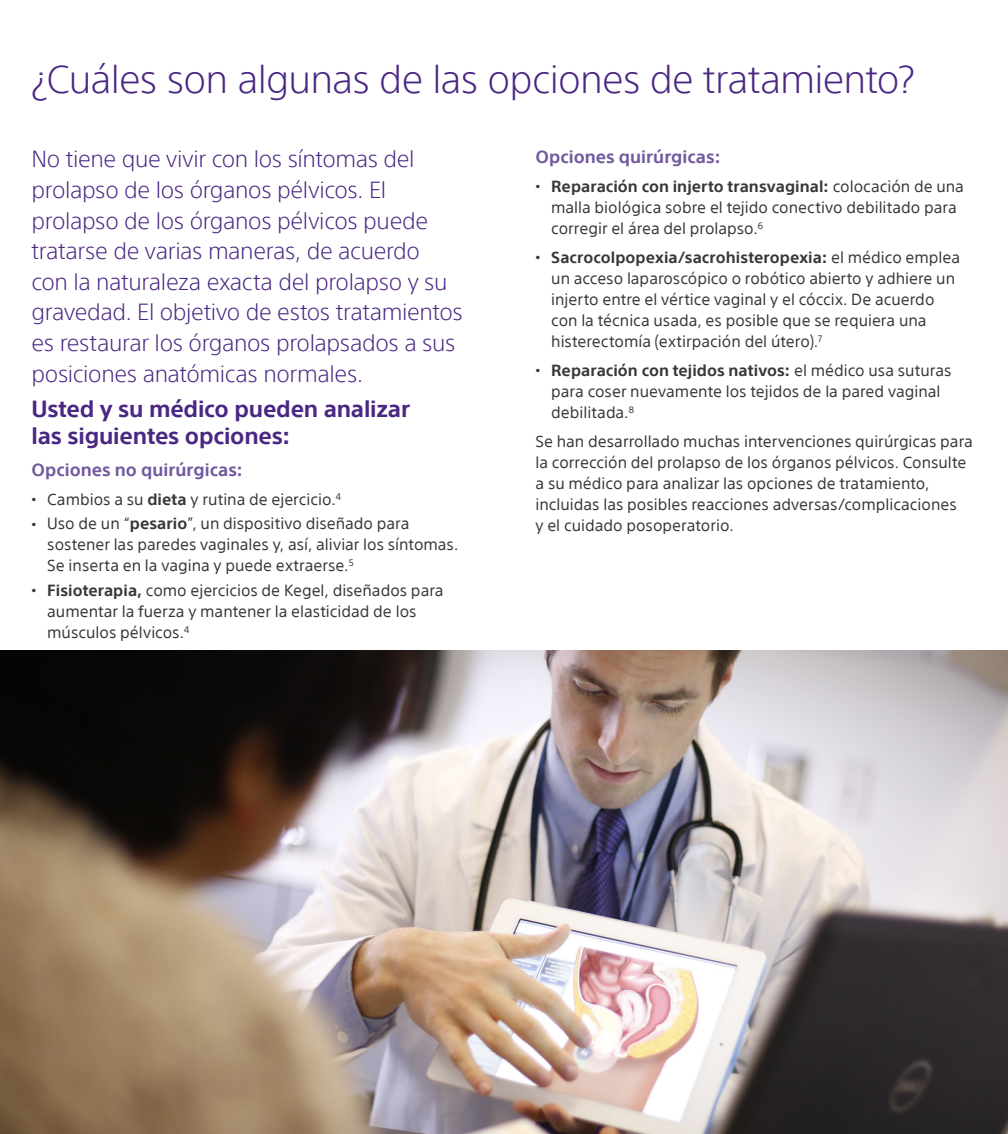
<style>
.page{position:relative;width:1008px;height:1134px;background:#fff}
.page>*{position:absolute;margin:0;border:0;box-sizing:border-box;transform-origin:0 0}
.t1{font:300 38.5px "SST";letter-spacing:-.02em;color:#4a2783}
.Intro{font:300 22.75px/30.6px "SST";letter-spacing:-.015em;color:#4a2783}
.Body_H1{font:700 22.75px/26.2px "SST";letter-spacing:-.01em;color:#4a2783}
.Body_H2{font:700 17.5px "SST";color:#725a9f}
.Body{font:15.75px/21px "SST";color:#373837}
.s1{font-size:10.5px}
.s2{font-weight:700}
</style>
<div class="page">
<img style="left:0;top:651px;width:1008px;height:483px">
<h1 class="t1" style="left:32px;top:56px;width:885px">¿Cuáles son algunas de las opciones de tratamiento?</h1>
<p class="Intro" style="left:32px;top:144px;width:433px">No tiene que vivir con los síntomas del prolapso de los órganos pélvicos. El prolapso de los órganos pélvicos puede tratarse de varias maneras, de acuerdo<br>con la naturaleza exacta del prolapso y su gravedad. El objetivo de estos tratamientos es restaurar los órganos prolapsados a sus posiciones anatómicas normales.</p>
<p class="Body_H1" style="left:32px;top:396px;width:380px">Usted y su médico pueden analizar las siguientes opciones:</p>
<p class="Body_H2" style="left:32px;top:459px;width:213px">Opciones no quirúrgicas:</p>
<p class="Body" style="left:32px;top:489px;width:311px"><span class="s1">•</span> Cambios a su <span class="s2">dieta</span> y rutina de ejercicio.<sup>4</sup></p>
<p class="Body" style="left:47px;top:513px;width:413px;text-indent:-16px"><span class="s1">•</span> Uso de un “<span class="s2">pesario</span>”, un dispositivo diseñado para sostener las paredes vaginales y, así, aliviar los síntomas.<br>Se inserta en la vagina y puede extraerse.<sup>5</sup></p>
<p class="Body" style="left:47px;top:580px;width:398px;text-indent:-16px"><span class="s1">•</span> <span class="s2">Fisioterapia,</span> como ejercicios de Kegel, diseñados para aumentar la fuerza y mantener la elasticidad de los músculos pélvicos.<sup>4</sup></p>
<p class="Body_H2" style="left:536px;top:147px;width:187px">Opciones quirúrgicas:</p>
<p class="Body" style="left:551px;top:176px;width:414px;text-indent:-16px"><span class="s1">•</span> <span class="s2">Reparación con injerto transvaginal:</span> colocación de una malla biológica sobre el tejido conectivo debilitado para corregir el área del prolapso.<sup>6</sup></p>
<p class="Body" style="left:551px;top:247px;width:411px;text-indent:-16px"><span class="s1">•</span> <span class="s2">Sacrocolpopexia/sacrohisteropexia:</span> el médico emplea un acceso laparoscópico o robótico abierto y adhiere un injerto entre el vértice vaginal y el cóccix. De acuerdo con la técnica usada, es posible que se requiera una histerectomía (extirpación del útero).<sup>7</sup></p>
<p class="Body" style="left:551px;top:360px;width:402px;text-indent:-16px"><span class="s1">•</span> <span class="s2">Reparación con tejidos nativos:</span> el médico usa suturas para coser nuevamente los tejidos de la pared vaginal debilitada.<sup>8</sup></p>
<p class="Body" style="left:536px;top:431px;width:439px">Se han desarrollado muchas intervenciones quirúrgicas para la corrección del prolapso de los órganos pélvicos. Consulte a su médico para analizar las opciones de tratamiento, incluidas las posibles reacciones adversas/complicaciones<br>y el cuidado posoperatorio.</p>
</div>
